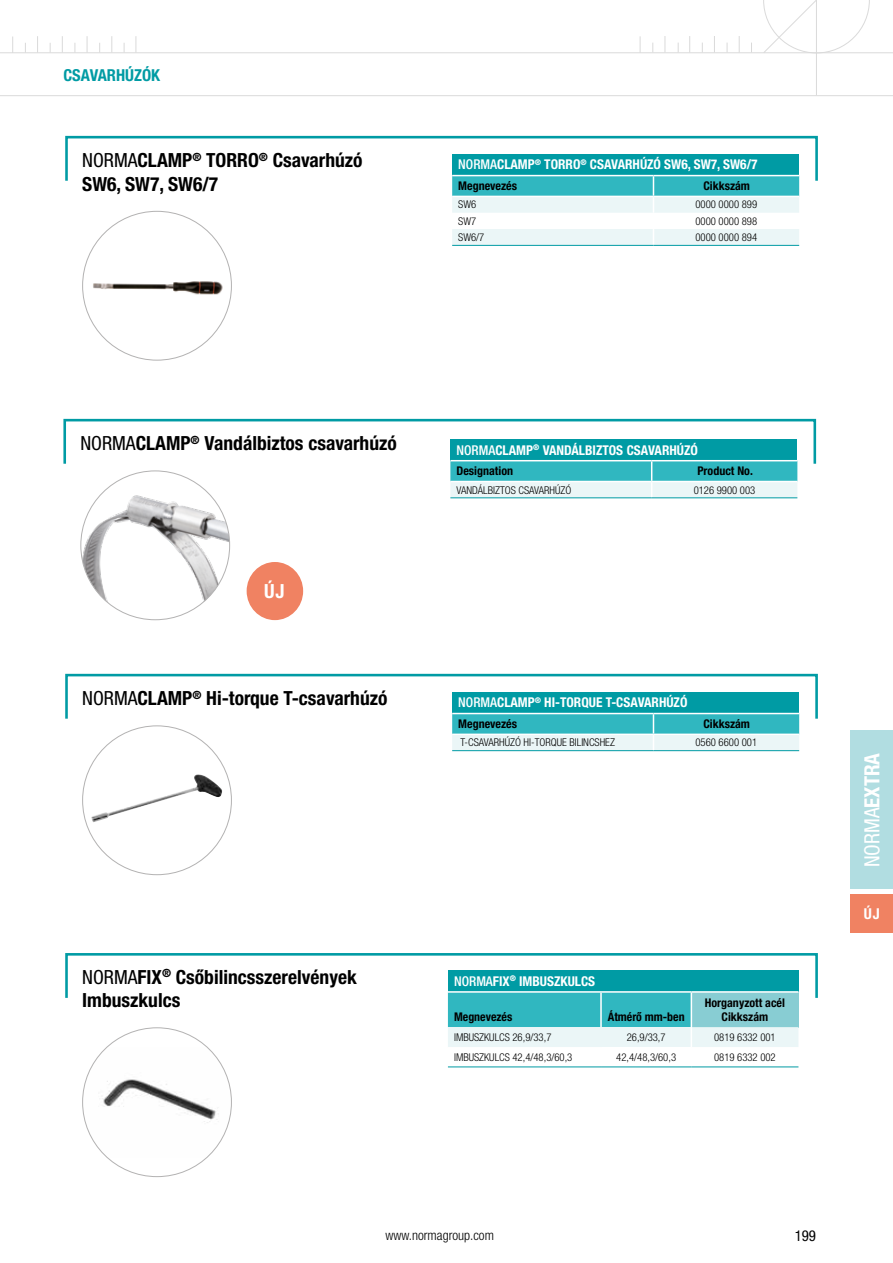
<style>
.page{position:relative;width:893px;height:1263px;background:#fff}
.page>*{position:absolute;margin:0;border:0;box-sizing:border-box;transform-origin:0 0}
.t1{font:condensed 21px "Helvetica Neue LT Pro";color:#fff}
.t2{font:700 condensed 19.5px/23.4px "Helvetica Neue LT Pro";color:#000}
.t3{font:700 condensed 19.5px "Helvetica Neue LT Pro";color:#fff}
.t4{font:700 condensed 16.5px "Helvetica Neue LT Pro";color:#009ba4}
.t5{font:condensed 15px "Helvetica Neue LT Pro";color:#000}
.t6{font:700 condensed 15px "Helvetica Neue LT Pro";color:#fff}
.t7{font:700 condensed 13.5px "Helvetica Neue LT Pro";color:#fff}
.t8{font:300 condensed 13.5px "Helvetica Neue LT Pro";color:#000}
.t9{font:700 condensed 12px/14.4px "Helvetica Neue LT Pro";color:#000;text-align:center}
.t10{font:300 condensed 10.65px "Helvetica Neue LT Pro";color:#000}
.s1{font-weight:400}
.s2{font-weight:500}
.s3{font-weight:700}
</style>
<div class="page">
<hr style="left:0;top:95px;width:893px;height:1px;background:#dadada">
<svg style="left:136px;top:36px;width:1px;height:16px"></svg>
<svg style="left:111px;top:36px;width:1px;height:16px"></svg>
<svg style="left:87px;top:36px;width:1px;height:16px"></svg>
<svg style="left:62px;top:36px;width:1px;height:16px"></svg>
<svg style="left:37px;top:36px;width:1px;height:16px"></svg>
<svg style="left:12px;top:37px;width:1px;height:15px"></svg>
<hr style="left:0;top:52px;width:893px;height:1px;background:#dadada">
<hr style="left:816px;top:0;width:1px;height:95px;background:#dadada">
<svg style="left:763px;top:0;width:107px;height:54px"></svg>
<svg style="left:739px;top:36px;width:1px;height:16px"></svg>
<svg style="left:714px;top:36px;width:1px;height:16px"></svg>
<svg style="left:689px;top:36px;width:1px;height:16px"></svg>
<svg style="left:665px;top:36px;width:1px;height:16px"></svg>
<svg style="left:640px;top:36px;width:1px;height:16px"></svg>
<div style="left:850px;top:730px;width:43px;height:159px;background:#b1dde1"></div>
<div style="left:65px;top:674px;width:753px;height:46px;border:3px solid #009ba4"></div>
<div style="left:65px;top:136px;width:753px;height:46px;border:3px solid #009ba4"></div>
<div style="left:65px;top:953px;width:753px;height:46px;border:3px solid #009ba4"></div>
<div style="left:448px;top:970px;width:350px;height:22px;background:#009ba4"></div>
<svg style="left:448px;top:993px;width:350px;height:54px;background:#86d2d8"></svg>
<hr style="left:448px;top:991px;width:153px;height:2px;background:#fff">
<hr style="left:601px;top:991px;width:90px;height:2px;background:#fff">
<hr style="left:691px;top:991px;width:107px;height:2px;background:#fff">
<hr style="left:600px;top:993px;width:2px;height:34px;background:#fff">
<hr style="left:448px;top:1066px;width:153px;height:1px;background:#009ba4">
<hr style="left:601px;top:1066px;width:90px;height:1px;background:#009ba4">
<hr style="left:691px;top:1066px;width:107px;height:1px;background:#009ba4">
<div style="left:452px;top:154px;width:347px;height:22px;background:#009ba4"></div>
<hr style="left:452px;top:245px;width:201px;height:1px;background:#009ba4">
<hr style="left:653px;top:245px;width:146px;height:1px;background:#009ba4">
<hr style="left:653px;top:175px;width:146px;height:1px;background:#fff">
<hr style="left:452px;top:175px;width:201px;height:1px;background:#fff">
<svg style="left:452px;top:176px;width:347px;height:69px"></svg>
<img style="left:91px;top:774px;width:131px;height:48px">
<img style="left:83px;top:267px;width:140px;height:36px">
<div style="left:452px;top:692px;width:347px;height:21px;background:#009ba4"></div>
<svg style="left:452px;top:713px;width:347px;height:38px;background:#88d4d9"></svg>
<img style="left:83px;top:1047px;width:148px;height:110px">
<div style="left:63px;top:419px;width:753px;height:46px;border:3px solid #009ba4"></div>
<img style="left:82px;top:477px;width:148px;height:139px">
<div style="left:450px;top:439px;width:347px;height:22px;background:#009ba4"></div>
<hr style="left:652px;top:460px;width:145px;height:1px;background:#fff">
<hr style="left:450px;top:460px;width:202px;height:1px;background:#fff">
<svg style="left:450px;top:461px;width:347px;height:37px;background:#86d4d9"></svg>
<div style="left:247px;top:562px;width:56px;height:58px;background:#f08262;border-radius:50%"></div>
<div style="left:850px;top:894px;width:43px;height:38px;background:#f08262"></div>
<h3 class="t4" style="left:63px;top:65px;width:98px">CSAVARHÚZÓK</h3>
<h2 class="t2" style="left:82px;top:148px;width:282px"><span class="s1">NORMA</span>CLAMP<sup>®</sup> TORRO<sup>®</sup> Csavarhúzó<br>SW6, SW7, SW6/7</h2>
<p class="t7" style="left:458px;top:156px;width:301px"><span class="s2">NORMA</span>CLAMP<sup>®</sup> TORRO<sup>®</sup> CSAVARHÚZÓ SW6, SW7, SW6/7</p>
<p class="t9" style="left:458px;top:179px;width:60px">Megnevezés</p>
<p class="t9" style="left:703px;top:179px;width:48px">Cikkszám</p>
<p class="t10" style="left:458px;top:198px;width:20px">SW6</p>
<p class="t10" style="left:695px;top:198px;width:63px">0000 0000 899</p>
<p class="t10" style="left:458px;top:215px;width:20px">SW7</p>
<p class="t10" style="left:695px;top:215px;width:63px">0000 0000 898</p>
<p class="t10" style="left:458px;top:231px;width:28px">SW6/7</p>
<p class="t10" style="left:695px;top:231px;width:63px">0000 0000 894</p>
<h2 class="t2" style="left:80px;top:431px;width:318px"><span class="s1">NORMA</span>CLAMP<sup>®</sup> Vandálbiztos csavarhúzó</h2>
<p class="t7" style="left:456px;top:442px;width:243px"><span class="s2">NORMA</span>CLAMP<sup>®</sup> VANDÁLBIZTOS CSAVARHÚZÓ</p>
<p class="t9" style="left:456px;top:464px;width:58px">Designation</p>
<p class="t9" style="left:697px;top:464px;width:57px">Product No.</p>
<p class="t10" style="left:456px;top:484px;width:116px">VANDÁLBIZTOS CSAVARHÚZÓ</p>
<p class="t10" style="left:694px;top:484px;width:63px">0126 9900 003</p>
<h2 class="t3" style="left:264px;top:579px;width:22px">ÚJ</h2>
<h2 class="t2" style="left:82px;top:686px;width:307px"><span class="s1">NORMA</span>CLAMP<sup>®</sup> Hi-torque T-csavarhúzó</h2>
<p class="t7" style="left:458px;top:694px;width:231px"><span class="s2">NORMA</span>CLAMP<sup>®</sup> HI-TORQUE T-CSAVARHÚZÓ</p>
<p class="t9" style="left:458px;top:717px;width:60px">Megnevezés</p>
<p class="t9" style="left:703px;top:717px;width:48px">Cikkszám</p>
<p class="t10" style="left:460px;top:736px;width:156px">T-CSAVARHÚZÓ HI-TORQUE BILINCSHEZ</p>
<p class="t10" style="left:695px;top:736px;width:63px">0560 6600 001</p>
<h2 class="t2" style="left:82px;top:965px;width:276px"><span class="s1">NORMA</span>FIX<sup>®</sup> Csőbilincsszerelvények<br>Imbuszkulcs</h2>
<p class="t7" style="left:454px;top:973px;width:143px"><span class="s2">NORMA</span>FIX<sup>®</sup> IMBUSZKULCS</p>
<p class="t9" style="left:454px;top:1009px;width:60px">Megnevezés</p>
<p class="t9" style="left:608px;top:1009px;width:78px">Átmérő mm-ben</p>
<p class="t9" style="left:705px;top:995px;width:82px">Horganyzott acél<br>Cikkszám</p>
<p class="t10" style="left:454px;top:1031px;width:99px">IMBUSZKULCS 26,9/33,7</p>
<p class="t10" style="left:627px;top:1031px;width:40px">26,9/33,7</p>
<p class="t10" style="left:714px;top:1031px;width:63px">0819 6332 001</p>
<p class="t10" style="left:454px;top:1051px;width:120px">IMBUSZKULCS 42,4/48,3/60,3</p>
<p class="t10" style="left:616px;top:1051px;width:61px">42,4/48,3/60,3</p>
<p class="t10" style="left:714px;top:1051px;width:63px">0819 6332 002</p>
<h1 class="t1" style="left:860px;top:867px;width:116px;rotate:-90deg">NORMA<span class="s3">EXTRA</span></h1>
<h3 class="t6" style="left:864px;top:904px;width:17px">ÚJ</h3>
<p class="t8" style="left:385px;top:1227px;width:110px">www.normagroup.com</p>
<h3 class="t5" style="left:795px;top:1227px;width:23px">199</h3>
</div>
